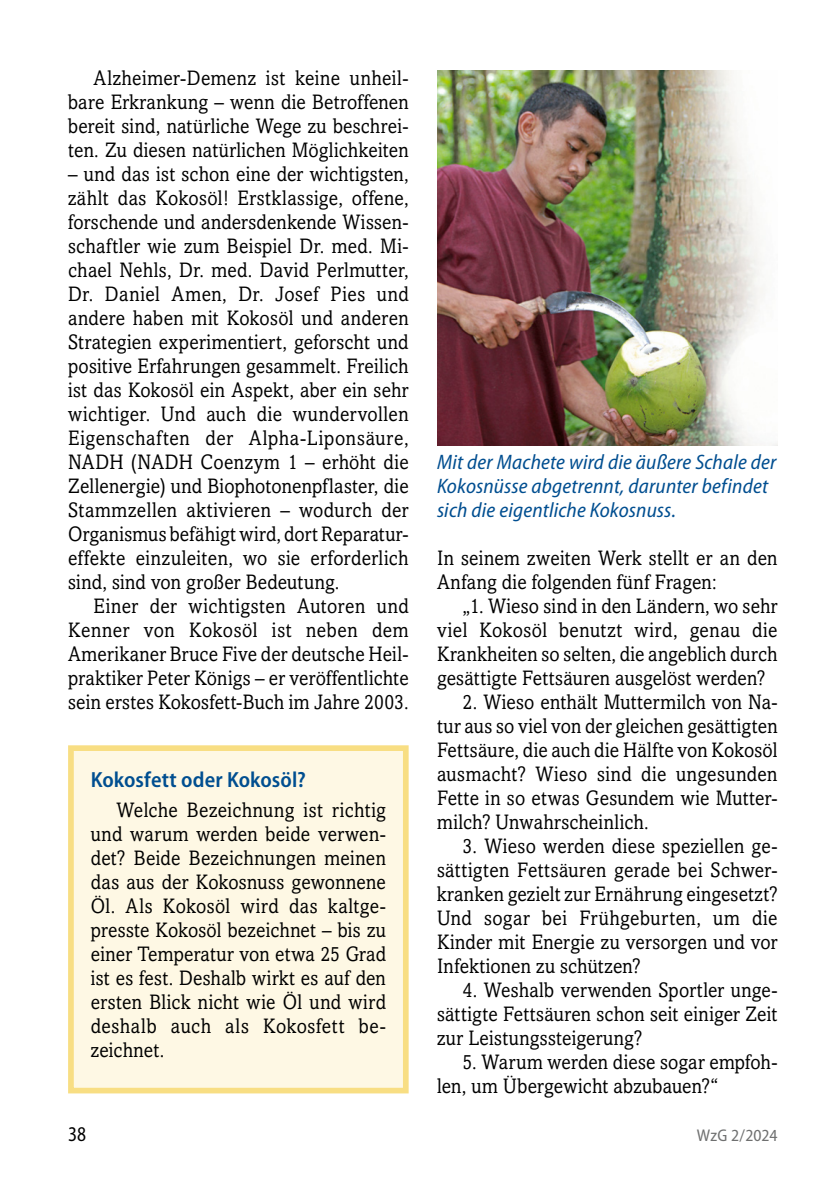
<style>
.page{position:relative;width:840px;height:1191px;background:#fff}
.page>*{position:absolute;margin:0;border:0;box-sizing:border-box;transform-origin:0 0}
._07_Zwischen-Überschrift{font:600 semi-condensed 22px "Myriad Pro";letter-spacing:.005em;color:#004e90}
._05_GS_10_5_12{font:21px/24px "Amasis MT Std";letter-spacing:.015em;color:#000;text-align:justify;scale:.9 1}
._08_BU{font:italic semi-condensed 21px/24px "Myriad Pro";letter-spacing:.01em;color:#004e90}
.t1{font:semi-condensed 21px "Myriad Pro";color:#000;scale:.9 1}
.t2{font:semi-condensed 17px "Myriad Pro";letter-spacing:.005em;color:#6f7070}
</style>
<div class="page">
<div style="left:71px;top:748px;width:334px;height:342px;background:#fef8e4"></div>
<div style="left:68px;top:745px;width:340px;height:348px;border:6px solid #f8de83"></div>
<img style="left:437px;top:71px;width:340px;height:374px">
<p class="_05_GS_10_5_12" style="left:68px;top:66px;width:379px;text-indent:26px">Alzheimer-Demenz ist keine unheil&shy;bare Erkrankung – wenn die Betroffenen bereit sind, natürliche Wege zu beschrei&shy;ten. Zu diesen natürlichen Möglichkeiten</p>
<p class="_05_GS_10_5_12" style="left:68px;top:162px;width:380px">– und das ist schon eine der wichtigsten, zählt das Kokosöl! Erstklassige, offene, forschende und andersdenkende Wissen&shy;schaftler wie zum Beispiel Dr. med. Mi&shy;chael Nehls, Dr. med. David Perlmutter, Dr. Daniel Amen, Dr. Josef Pies und andere haben mit Kokosöl und anderen Strategien experimentiert, geforscht und positive Erfahrungen gesammelt. Freilich ist das Kokosöl ein Aspekt, aber ein sehr wichtiger. Und auch die wundervollen Eigenschaften der Alpha-Liponsäure, NADH (NADH Coenzym 1 – erhöht die Zellenergie) und Biophotonenpflaster, die Stammzellen aktivieren – wodurch der Organismus befähigt wird, dort Reparatur&shy;effekte einzuleiten, wo sie erforderlich sind, sind von großer Bedeutung.</p>
<p class="_05_GS_10_5_12" style="left:68px;top:594px;width:379px;text-indent:26px">Einer der wichtigsten Autoren und Kenner von Kokosöl ist neben dem Amerikaner Bruce Five der deutsche Heil&shy;praktiker Peter Königs – er veröffentlichte sein erstes Kokosfett-Buch im Jahre 2003.</p>
<p class="_07_Zwischen-Überschrift" style="left:91px;top:768px;width:216px">Kokosfett oder Kokosöl?</p>
<p class="_05_GS_10_5_12" style="left:91px;top:798px;width:329px;text-indent:26px">Welche Bezeichnung ist richtig und warum werden beide verwen&shy;det? Beide Bezeichnungen meinen das aus der Kokosnuss gewonnene Öl. Als Kokosöl wird das kaltge&shy;presste Kokosöl bezeichnet – bis zu einer Temperatur von etwa 25 Grad ist es fest. Deshalb wirkt es auf den ersten Blick nicht wie Öl und wird deshalb auch als Kokosfett be&shy;zeichnet.</p>
<p class="_08_BU" style="left:437px;top:451px;width:341px">Mit der Machete wird die äußere Schale der<br>Kokosnüsse abgetrennt, darunter befindet sich die eigentliche Kokosnuss.</p>
<p class="_05_GS_10_5_12" style="left:437px;top:546px;width:379px">In seinem zweiten Werk stellt er an den<br>Anfang die folgenden fünf Fragen:</p>
<p class="_05_GS_10_5_12" style="left:437px;top:594px;width:379px;text-indent:26px">„1. Wieso sind in den Ländern, wo sehr viel Kokosöl benutzt wird, genau die Krankheiten so selten, die angeblich durch gesättigte Fettsäuren ausgelöst werden?</p>
<p class="_05_GS_10_5_12" style="left:437px;top:690px;width:379px;text-indent:26px">2. Wieso enthält Muttermilch von Na&shy;tur aus so viel von der gleichen gesättigten Fettsäure, die auch die Hälfte von Kokosöl ausmacht? Wieso sind die ungesunden Fette in so etwas Gesundem wie Mutter&shy;milch? Unwahrscheinlich.</p>
<p class="_05_GS_10_5_12" style="left:437px;top:834px;width:379px;text-indent:26px">3. Wieso werden diese speziellen ge&shy;sättigten Fettsäuren gerade bei Schwer&shy;kranken gezielt zur Ernährung eingesetzt?<br>Und sogar bei Frühgeburten, um die Kinder mit Energie zu versorgen und vor Infektionen zu schützen?</p>
<p class="_05_GS_10_5_12" style="left:437px;top:978px;width:379px;text-indent:26px">4. Weshalb verwenden Sportler unge&shy;sättigte Fettsäuren schon seit einiger Zeit zur Leistungssteigerung?</p>
<p class="_05_GS_10_5_12" style="left:437px;top:1050px;width:379px;text-indent:26px">5. Warum werden diese sogar empfoh&shy;len, um Übergewicht abzubauen?“</p>
<p class="t1" style="left:68px;top:1123px;width:21px">38</p>
<p class="t2" style="left:696px;top:1126px;width:82px">WzG 2/2024</p>
</div>
